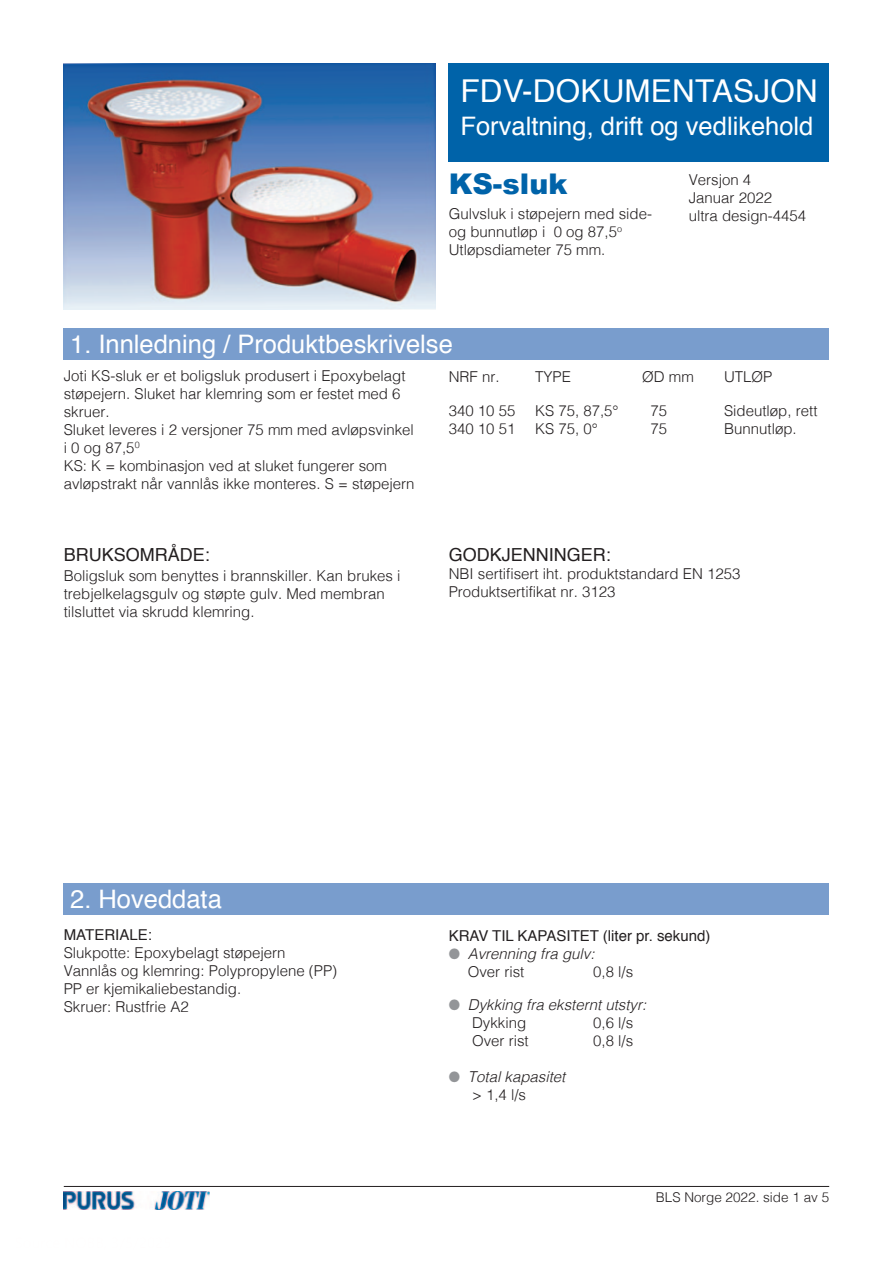
<style>
.page{position:relative;width:893px;height:1263px;background:#fff}
.page>*{position:absolute;margin:0;border:0;box-sizing:border-box;transform-origin:0 0}
.t1{font:31.5px "Helvetica";letter-spacing:.005em;color:#fff}
.t2{font:900 28.5px "Arial";color:#0063a9}
.t3{font:25.5px "Helvetica";color:#fff}
.t4{font:18px "Helvetica";color:#231f20}
.t5{font:300 15px/18px "Helvetica";color:#231f20}
.t6{font:italic 300 15px/18px "Helvetica";color:#231f20}
.t7{font:15px "Helvetica";color:#231f20}
.t8{font:300 13.5px "Helvetica";color:#231f20}
.s1{color:#939598}
.s2{font-style:normal}
</style>
<div class="page">
<hr style="left:64px;top:1186px;width:765px;height:1px;background:#231f20">
<img style="left:64px;top:1191px;width:146px;height:18px">
<img style="left:64px;top:64px;width:372px;height:245px">
<div style="left:449px;top:64px;width:380px;height:98px;background:#0063a9"></div>
<div style="left:64px;top:328px;width:765px;height:32px;background:#799dcd"></div>
<div style="left:64px;top:883px;width:765px;height:32px;background:#799dcd"></div>
<p class="t1" style="left:460px;top:77px;width:359px">FDV-DOKUMENTASJON</p>
<p class="t3" style="left:460px;top:115px;width:354px">Forvaltning, drift og vedlikehold</p>
<p class="t5" style="left:689px;top:172px;width:64px">Versjon 4</p>
<p class="t5" style="left:689px;top:190px;width:85px">Januar 2022</p>
<p class="t5" style="left:689px;top:208px;width:119px">ultra design-4454</p>
<p class="t2" style="left:449px;top:163px;width:120px">KS-sluk</p>
<p class="t5" style="left:449px;top:206px;width:205px">Gulvsluk i støpejern med side&shy;og bunnutløp i 0 og 87,5<sup>o<br></sup>Utløpsdiameter 75 mm.</p>
<p class="t3" style="left:70px;top:333px;width:384px">1. Innledning / Produktbeskrivelse</p>
<p class="t5" style="left:64px;top:368px;width:343px">Joti KS-sluk er et boligsluk produsert i Epoxybelagt</p>
<p class="t5" style="left:64px;top:386px;width:338px">støpejern. Sluket har klemring som er festet med 6 skruer.</p>
<p class="t5" style="left:64px;top:422px;width:352px">Sluket leveres i 2 versjoner 75 mm med avløpsvinkel</p>
<p class="t5" style="left:64px;top:440px;width:77px">i 0 og 87,5<sup>0</sup></p>
<p class="t5" style="left:64px;top:458px;width:325px">KS: K = kombinasjon ved at sluket fungerer som</p>
<p class="t5" style="left:64px;top:476px;width:352px">avløpstrakt når vannlås ikke monteres. S = støpejern</p>
<p class="t4" style="left:64px;top:547px;width:148px">BRUKSOMRÅDE:</p>
<p class="t5" style="left:64px;top:568px;width:338px">Boligsluk som benyttes i brannskiller. Kan brukes i</p>
<p class="t5" style="left:64px;top:586px;width:322px">trebjelkelagsgulv og støpte gulv. Med membran</p>
<p class="t5" style="left:64px;top:604px;width:192px">tilsluttet via skrudd klemring.</p>
<p class="t5" style="left:449px;top:369px;width:52px">NRF nr.</p>
<p class="t5" style="left:535px;top:369px;width:37px">TYPE</p>
<p class="t5" style="left:642px;top:369px;width:53px">ØD mm</p>
<p class="t5" style="left:724px;top:369px;width:50px">UTLØP</p>
<p class="t5" style="left:449px;top:403px;width:68px">340 10 55</p>
<p class="t5" style="left:535px;top:403px;width:85px">KS 75, 87,5°</p>
<p class="t5" style="left:650px;top:403px;width:18px">75</p>
<p class="t5" style="left:724px;top:403px;width:95px">Sideutløp, rett</p>
<p class="t5" style="left:449px;top:421px;width:68px">340 10 51</p>
<p class="t5" style="left:535px;top:421px;width:64px">KS 75, 0°</p>
<p class="t5" style="left:650px;top:421px;width:18px">75</p>
<p class="t5" style="left:724px;top:421px;width:74px">Bunnutløp.</p>
<p class="t4" style="left:449px;top:547px;width:164px">GODKJENNINGER:</p>
<p class="t5" style="left:449px;top:566px;width:293px">NBI sertifisert iht. produktstandard EN 1253</p>
<p class="t5" style="left:449px;top:584px;width:168px">Produktsertifikat nr. 3123</p>
<p class="t3" style="left:70px;top:888px;width:153px">2. Hoveddata</p>
<p class="t7" style="left:64px;top:928px;width:90px">MATERIALE:</p>
<p class="t5" style="left:64px;top:944px;width:223px">Slukpotte: Epoxybelagt støpejern</p>
<p class="t5" style="left:64px;top:962px;width:275px">Vannlås og klemring: Polypropylene (PP)</p>
<p class="t5" style="left:64px;top:980px;width:179px">PP er kjemikaliebestandig.</p>
<p class="t5" style="left:64px;top:998px;width:127px">Skruer: Rustfrie A2</p>
<p class="t7" style="left:449px;top:929px;width:263px">KRAV TIL KAPASITET (liter pr. sekund)</p>
<p class="t6" style="left:468px;top:946px;width:128px;text-indent:-19px"><span class="s1">●</span> Avrenning fra gulv:<br><span class="s2">Over rist</span></p>
<p class="t5" style="left:593px;top:964px;width:42px">0,8 l/s</p>
<p class="t6" style="left:472px;top:997px;width:176px;text-indent:-23px"><span class="s1">●</span> Dykking fra eksternt utstyr:<br><span class="s2">Dykking</span></p>
<p class="t5" style="left:593px;top:1015px;width:42px">0,6 l/s</p>
<p class="t5" style="left:472px;top:1033px;width:58px">Over rist</p>
<p class="t5" style="left:593px;top:1033px;width:42px">0,8 l/s</p>
<p class="t6" style="left:472px;top:1069px;width:95px;text-indent:-23px"><span class="s1">●</span> Total kapasitet <span class="s2">&gt; 1,4 l/s</span></p>
<p class="t8" style="left:656px;top:1192px;width:175px">BLS Norge 2022. side 1 av 5</p>
</div>
